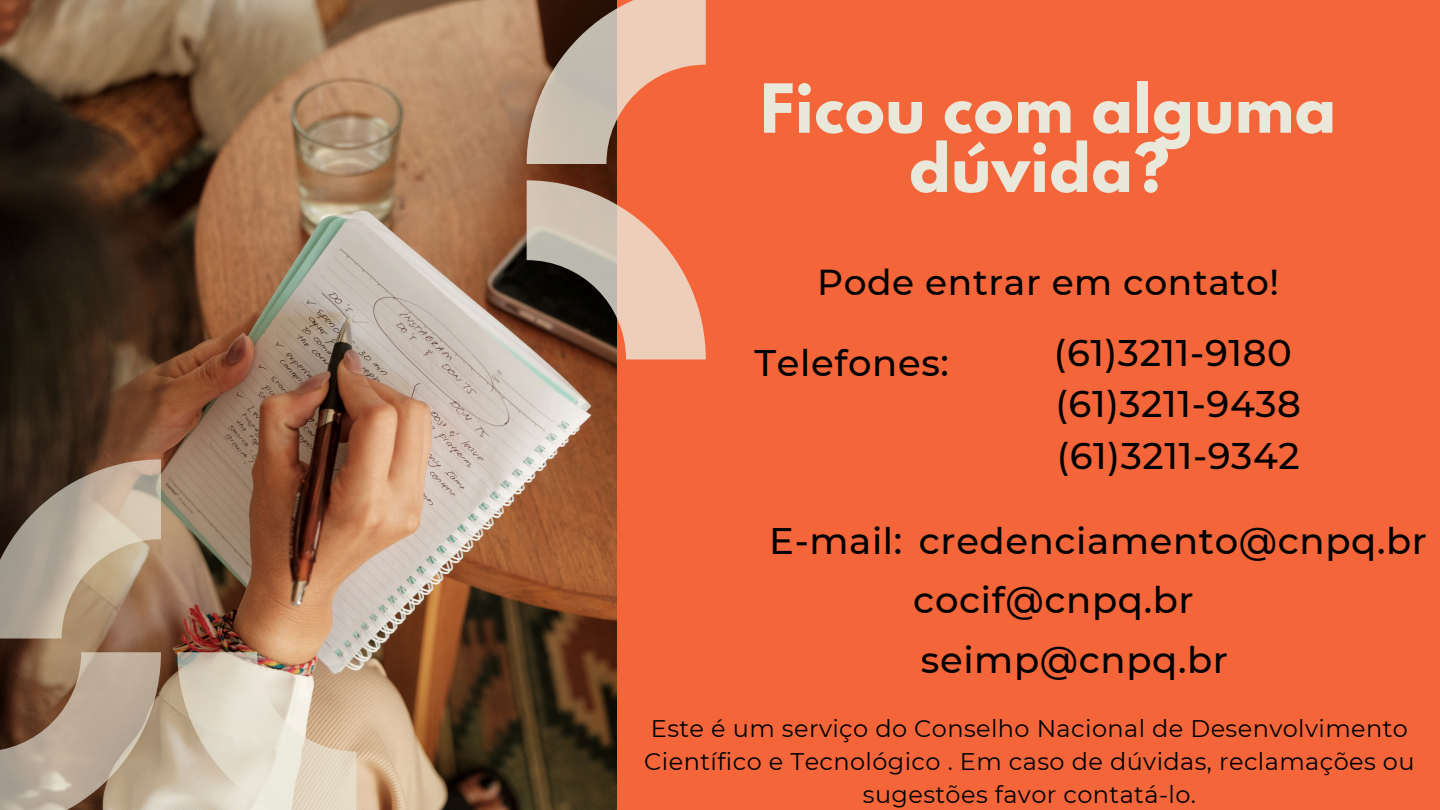
<style>
.page{position:relative;width:1440px;height:810px;background:#f4663a}
.page>*{position:absolute;margin:0;border:0;box-sizing:border-box;transform-origin:0 0}
.t1{font:700 59.9px/59.2px "League Spartan";letter-spacing:.015em;color:#eae8db;text-align:center}
.t2{font:500 37px/51.8px "Montserrat";letter-spacing:.015em;color:#010101}
.t3{font:500 36px "Montserrat";letter-spacing:.015em;color:#010101}
.t4{font:24px/33px "Montserrat";letter-spacing:.015em;color:#010101;text-align:center}
</style>
<div class="page">
<img style="left:0;top:0;width:616px;height:810px">
<svg style="left:527px;top:0;width:179px;height:164px"></svg>
<svg style="left:527px;top:180px;width:179px;height:179px"></svg>
<svg style="left:0;top:459px;width:161px;height:180px;background:#9f8d7a"></svg>
<svg style="left:177px;top:652px;width:179px;height:158px;background:#dacdb9"></svg>
<svg style="left:0;top:652px;width:161px;height:158px;background:#a48f7b"></svg>
<p class="t1" style="left:760px;top:87px;width:577px">Ficou com alguma dúvida?</p>
<p class="t3" style="left:817px;top:261px;width:464px">Pode entrar em contato!</p>
<p class="t2" style="left:755px;top:337px;width:196px">Telefones:</p>
<p class="t2" style="left:1054px;top:326px;width:249px">(61)3211-9180 (61)3211-9438 (61)3211-9342</p>
<h1 class="t2" style="left:769px;top:515px;width:659px">E-mail: credenciamento@cnpq.br</h1>
<p class="t2" style="left:913px;top:574px;width:282px">cocif@cnpq.br</p>
<h2 class="t2" style="left:921px;top:634px;width:309px">seimp@cnpq.br</h2>
<h2 class="t4" style="left:644px;top:712px;width:772px">Este é um serviço do Conselho Nacional de Desenvolvimento<br>Científico e Tecnológico . Em caso de dúvidas, reclamações ou sugestões favor contatá-lo.</h2>
</div>
